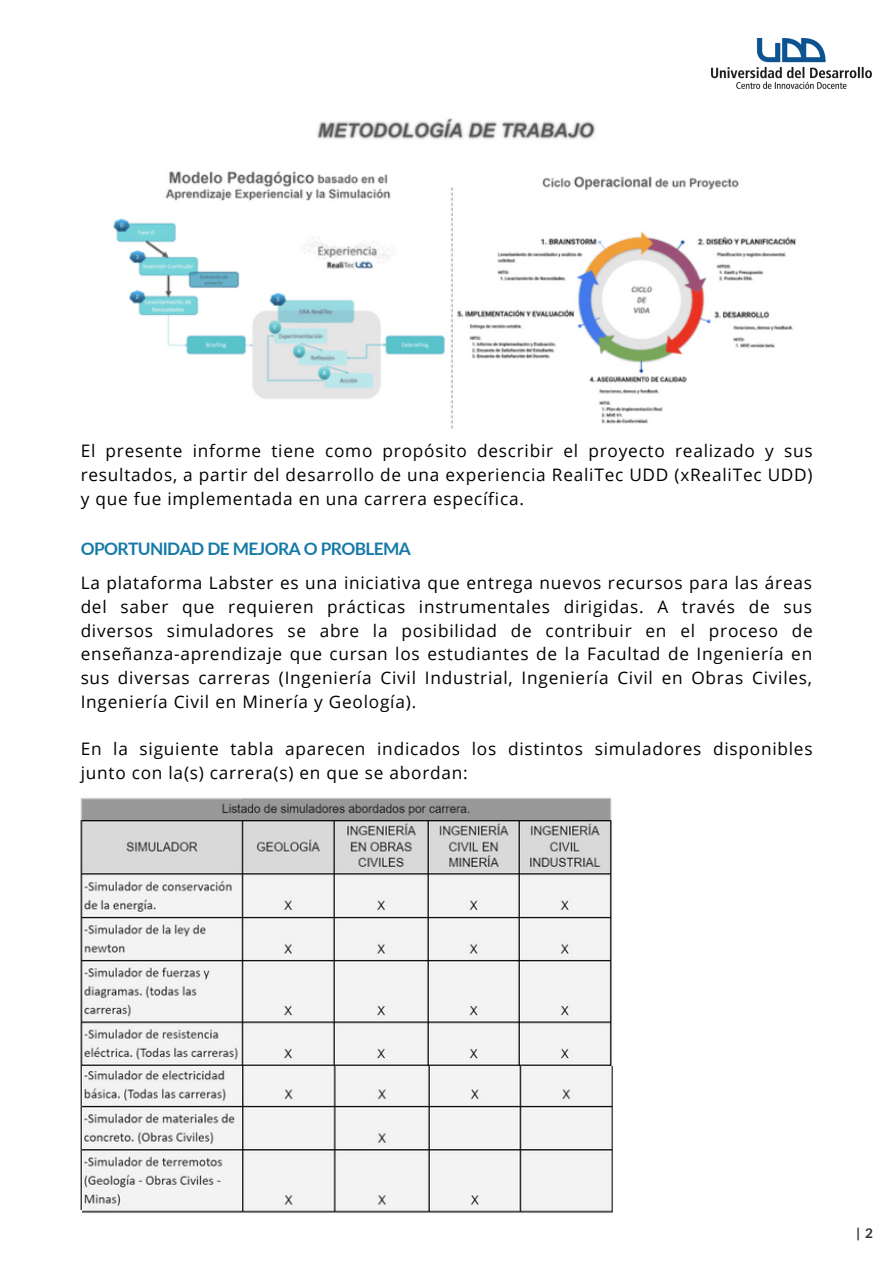
<style>
.page{position:relative;width:894px;height:1264px;background:#fff}
.page>*{position:absolute;margin:0;border:0;box-sizing:border-box;transform-origin:0 0}
.t1{font:17.25px/23.7px "Open Sans";letter-spacing:.045em;color:#000;text-align:justify}
.t2{font:700 17.25px "Lato";letter-spacing:-.035em;color:#157aa8}
.t3{font:700 13.5px "Lato";color:#2d2d2d}
</style>
<div class="page">
<img style="left:113px;top:118px;width:683px;height:311px">
<img style="left:711px;top:38px;width:159px;height:51px">
<img style="left:81px;top:797px;width:532px;height:412px">
<img style="left:82px;top:1066px;width:530px;height:147px">
<p class="t1" style="left:81px;top:439px;width:733px">El presente informe tiene como propósito describir el proyecto realizado y sus resultados, a partir del desarrollo de una experiencia RealiTec UDD (xRealiTec UDD) y que fue implementada en una carrera específica.</p>
<p class="t2" style="left:81px;top:538px;width:332px">OPORTUNIDAD DE MEJORA O PROBLEMA</p>
<p class="t1" style="left:81px;top:571px;width:733px">La plataforma Labster es una iniciativa que entrega nuevos recursos para las áreas del saber que requieren prácticas instrumentales dirigidas. A través de sus diversos simuladores se abre la posibilidad de contribuir en el proceso de enseñanza-aprendizaje que cursan los estudiantes de la Facultad de Ingeniería en sus diversas carreras (Ingeniería Civil Industrial, Ingeniería Civil en Obras Civiles, Ingeniería Civil en Minería y Geología).</p>
<p class="t1" style="left:81px;top:736px;width:733px">En la siguiente tabla aparecen indicados los distintos simuladores disponibles junto con la(s) carrera(s) en que se abordan:</p>
<p class="t3" style="left:856px;top:1224px;width:18px">| 2</p>
</div>
